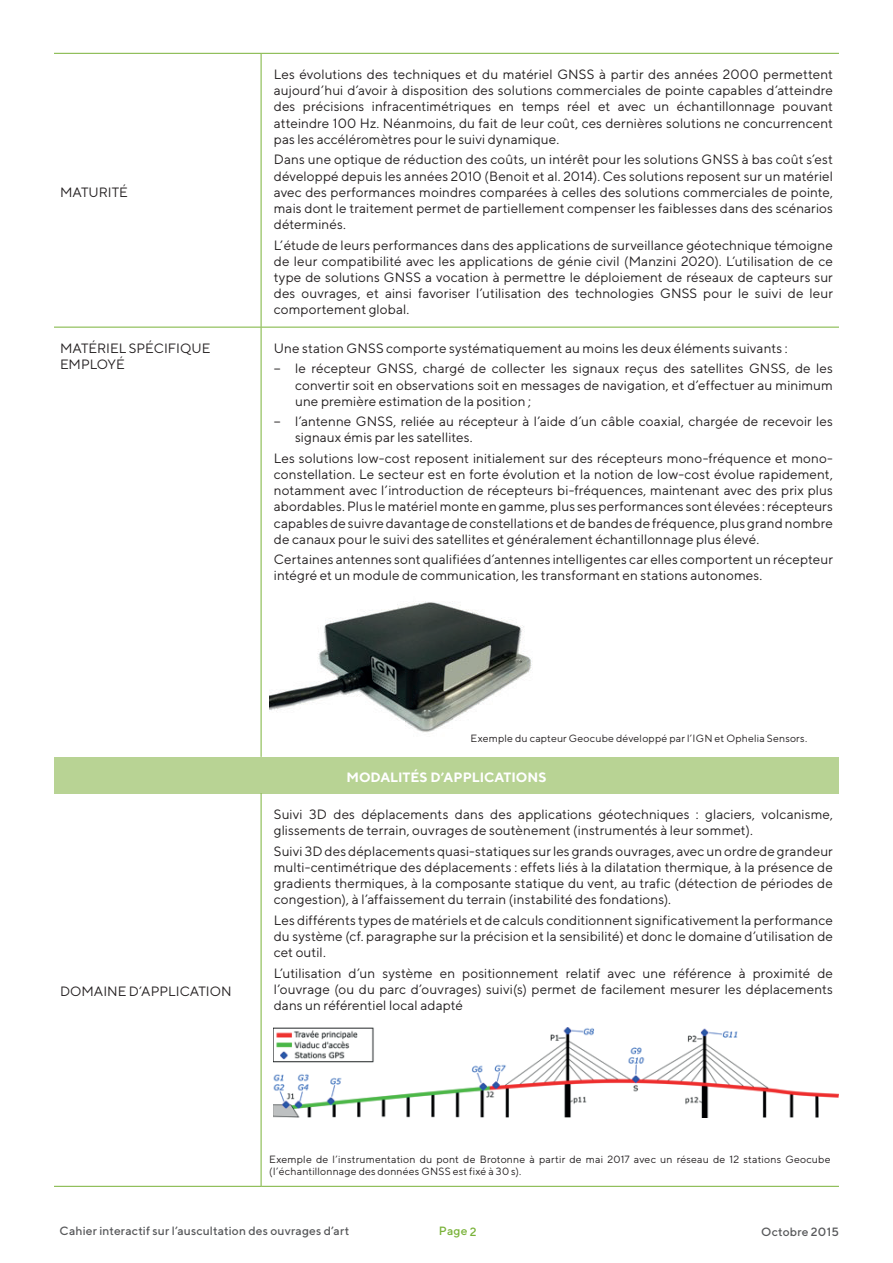
<style>
.page{position:relative;width:893px;height:1263px;background:#fff}
.page>*{position:absolute;margin:0;border:0;box-sizing:border-box;transform-origin:0 0}
.t1{font:13.5px/16.2px "TT Norms";letter-spacing:.005em;color:#231f20;text-align:justify}
.t2{font:700 13.5px "TT Norms";color:#fff}
.t3{font:500 12px "TT Norms";letter-spacing:.015em;color:#57585a}
.t4{font:500 12px "TT Norms";color:#79b239}
.t5{font:10.5px/12.6px "TT Norms";letter-spacing:.015em;color:#231f20}
</style>
<div class="page">
<div style="left:54px;top:757px;width:785px;height:36px;background:#b8d394"></div>
<hr style="left:54px;top:53px;width:207px;height:1px;background:#79b239">
<hr style="left:261px;top:53px;width:578px;height:1px;background:#79b239">
<hr style="left:261px;top:54px;width:1px;height:273px;background:#79b239">
<hr style="left:54px;top:327px;width:207px;height:1px;background:#79b239">
<hr style="left:261px;top:327px;width:578px;height:1px;background:#79b239">
<hr style="left:261px;top:327px;width:1px;height:430px;background:#79b239">
<hr style="left:261px;top:793px;width:1px;height:393px;background:#79b239">
<hr style="left:54px;top:1186px;width:207px;height:1px;background:#79b239">
<hr style="left:261px;top:1186px;width:578px;height:1px;background:#79b239">
<img style="left:269px;top:601px;width:263px;height:131px">
<img style="left:273px;top:1027px;width:566px;height:91px">
<p class="t1" style="left:60px;top:184px;width:69px">MATURITÉ</p>
<p class="t1" style="left:274px;top:66px;width:561px">Les évolutions des techniques et du matériel GNSS à partir des années 2000 permettent aujourd’hui d’avoir à disposition des solutions commerciales de pointe capables d’atteindre des précisions infracentimétriques en temps réel et avec un échantillonnage pouvant atteindre 100 Hz. Néanmoins, du fait de leur coût, ces dernières solutions ne concurrencent pas les accéléromètres pour le suivi dynamique.</p>
<p class="t1" style="left:274px;top:151px;width:561px">Dans une optique de réduction des coûts, un intérêt pour les solutions GNSS à bas coût s’est développé depuis les années 2010 (Benoit et al. 2014). Ces solutions reposent sur un matériel avec des performances moindres comparées à celles des solutions commerciales de pointe, mais dont le traitement permet de partiellement compenser les faiblesses dans des scénarios déterminés.</p>
<p class="t1" style="left:274px;top:236px;width:561px">L’étude de leurs performances dans des applications de surveillance géotechnique témoigne de leur compatibilité avec les applications de génie civil (Manzini 2020). L’utilisation de ce type de solutions GNSS a vocation à permettre le déploiement de réseaux de capteurs sur des ouvrages, et ainsi favoriser l’utilisation des technologies GNSS pour le suivi de leur comportement global.</p>
<p class="t1" style="left:60px;top:340px;width:152px">MATÉRIEL SPÉCIFIQUE<br>EMPLOYÉ</p>
<p class="t1" style="left:274px;top:338px;width:561px;line-height:20.4px">Une station GNSS comporte systématiquement au moins les deux éléments suivants :<br>− le récepteur GNSS, chargé de collecter les signaux reçus des satellites GNSS, de les</p>
<p class="t1" style="left:295px;top:376px;width:539px">convertir soit en observations soit en messages de navigation, et d’effectuer au minimum une première estimation de la position ;</p>
<p class="t1" style="left:295px;top:413px;width:539px;text-indent:-21px">− l’antenne GNSS, reliée au récepteur à l’aide d’un câble coaxial, chargée de recevoir les signaux émis par les satellites.</p>
<p class="t1" style="left:274px;top:450px;width:561px">Les solutions low-cost reposent initialement sur des récepteurs mono-fréquence et mono&shy;constellation. Le secteur est en forte évolution et la notion de low-cost évolue rapidement, notamment avec l’introduction de récepteurs bi-fréquences, maintenant avec des prix plus abordables. Plus le matériel monte en gamme, plus ses performances sont élevées : récepteurs capables de suivre davantage de constellations et de bandes de fréquence, plus grand nombre de canaux pour le suivi des satellites et généralement échantillonnage plus élevé.</p>
<p class="t1" style="left:274px;top:551px;width:561px">Certaines antennes sont qualifiées d’antennes intelligentes car elles comportent un récepteur intégré et un module de communication, les transformant en stations autonomes.</p>
<p class="t5" style="left:471px;top:731px;width:338px">Exemple du capteur Geocube développé par l’IGN et Ophelia Sensors.</p>
<p class="t1" style="left:60px;top:983px;width:173px">DOMAINE D’APPLICATION</p>
<p class="t2" style="left:346px;top:768px;width:202px">MODALITÉS D’APPLICATIONS</p>
<p class="t1" style="left:274px;top:806px;width:561px">Suivi 3D des déplacements dans des applications géotechniques : glaciers, volcanisme, glissements de terrain, ouvrages de soutènement (instrumentés à leur sommet).</p>
<p class="t1" style="left:274px;top:842px;width:561px">Suivi 3D des déplacements quasi-statiques sur les grands ouvrages, avec un ordre de grandeur multi-centimétrique des déplacements : effets liés à la dilatation thermique, à la présence de gradients thermiques, à la composante statique du vent, au trafic (détection de périodes de congestion), à l’affaissement du terrain (instabilité des fondations).</p>
<p class="t1" style="left:274px;top:911px;width:561px">Les différents types de matériels et de calculs conditionnent significativement la performance du système (cf. paragraphe sur la précision et la sensibilité) et donc le domaine d’utilisation de cet outil.</p>
<p class="t1" style="left:274px;top:964px;width:561px">L’utilisation d’un système en positionnement relatif avec une référence à proximité de l’ouvrage (ou du parc d’ouvrages) suivi(s) permet de facilement mesurer les déplacements dans un référentiel local adapté</p>
<p class="t5" style="left:269px;top:1152px;width:563px">Exemple de l’instrumentation du pont de Brotonne à partir de mai 2017 avec un réseau de 12 stations Geocube (l’échantillonnage des données GNSS est fixé à 30 s).</p>
<p class="t3" style="left:60px;top:1223px;width:291px">Cahier interactif sur l’auscultation des ouvrages d’art</p>
<p class="t4" style="left:439px;top:1224px;width:39px">Page 2</p>
<p class="t3" style="left:761px;top:1224px;width:79px">Octobre 2015</p>
</div>
